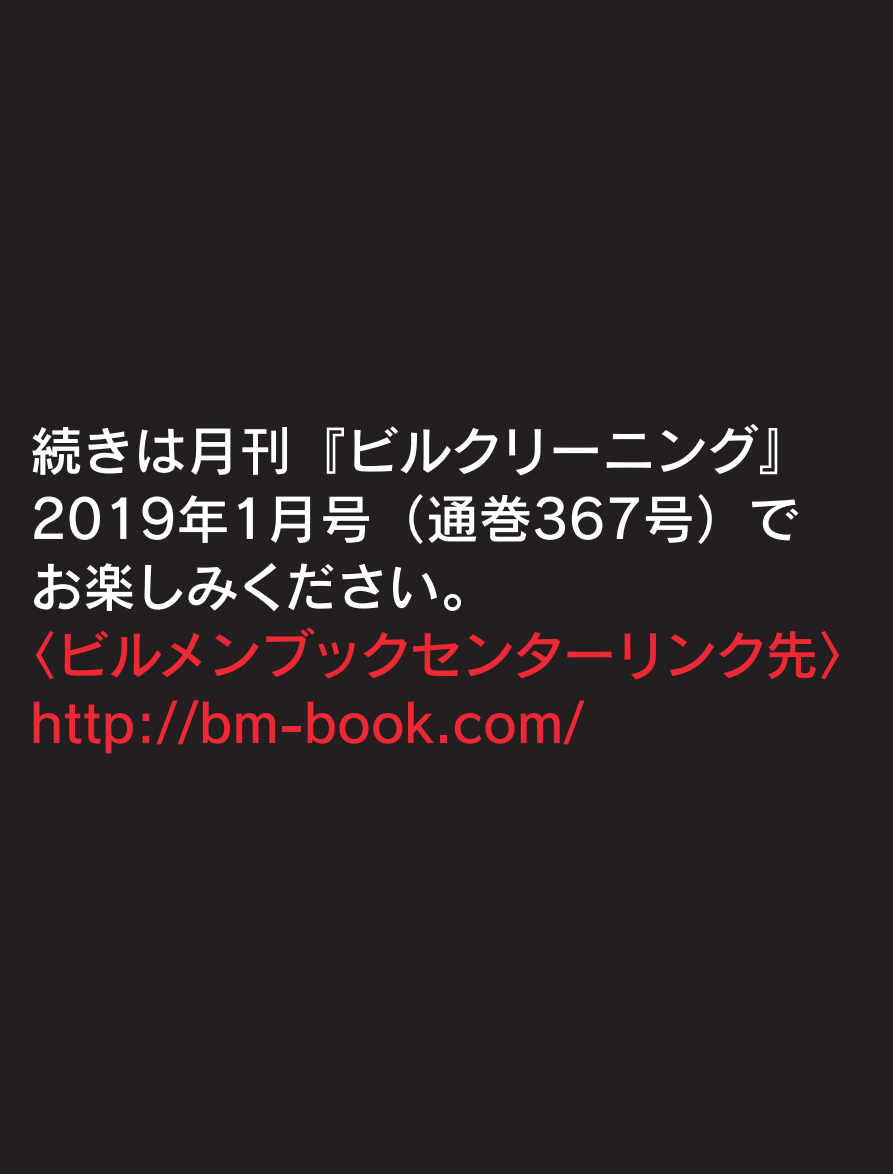
<style>
.page{position:relative;width:893px;height:1174px;background:#231f20}
.page>*{position:absolute;margin:0;border:0;box-sizing:border-box;transform-origin:0 0}
.商品説明ネーム{font:53.1px "Rodin Pro DB";letter-spacing:-.03em;color:#fff}
.商品説明ネーム-2{font:53.1px "Rodin Pro DB";color:#ee2835}
.商品説明ネーム-3{font:53.1px "Rodin Pro DB";color:#fff}
.商品説明ネーム-4{font:53.1px "Rodin Pro DB";letter-spacing:-.03em;color:#ee2835}
</style>
<div class="page">
<p class="商品説明ネーム" style="left:30px;top:416px;width:783px">続きは月刊『ビルクリーニング』</p>
<p class="商品説明ネーム-3" style="left:30px;top:484px;width:773px">2019年1月号（通巻367号）で</p>
<p class="商品説明ネーム" style="left:30px;top:552px;width:465px">お楽しみください。</p>
<p class="商品説明ネーム-4" style="left:3px;top:620px;width:870px">〈ビルメンブックセンターリンク先〉</p>
<p class="商品説明ネーム-2" style="left:30px;top:688px;width:556px">http://bm-book.com/</p>
</div>
